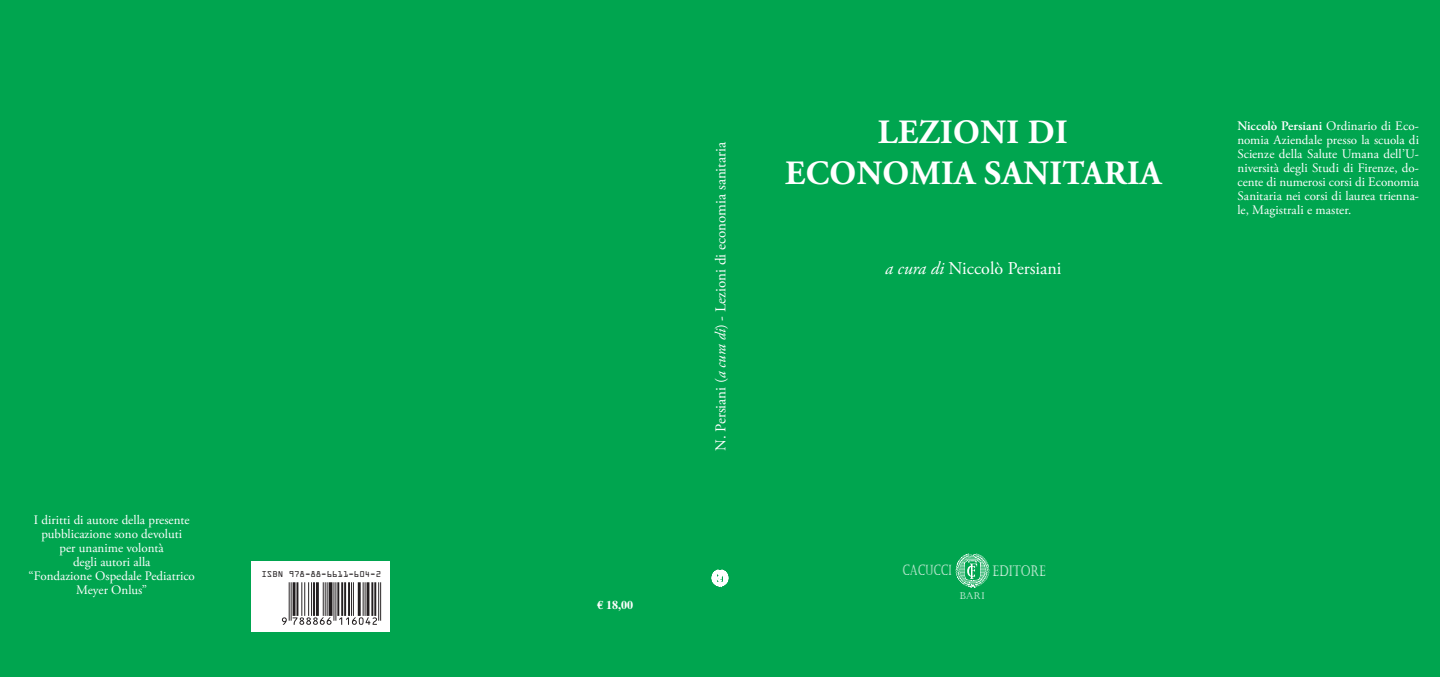
<style>
.page{position:relative;width:1440px;height:677px;background:#fff}
.page>*{position:absolute;margin:0;border:0;box-sizing:border-box;transform-origin:0 0}
.t1{font:700 34px/40.8px "Adobe Garamond Pro";letter-spacing:.015em;color:#fff;text-align:center}
.t2{font:18px "Adobe Garamond Pro";color:#fff}
.t3{font:15px "Adobe Garamond Pro";color:#fff}
.t4{font:15px "Castellar";color:#fff;scale:.74 1}
.t5{font:14.4px "Castellar";color:#fff;scale:.67 1}
.t6{font:13px/14px "Adobe Garamond Pro";color:#fff;text-align:center}
.t7{font:700 12px "Times LT Std";color:#fff}
.t8{font:9.5px "Castellar";color:#fff}
.t9{font:9px "OCRA Extended";color:#231f20}
.s1{font-style:italic}
.s2{font-weight:600}
</style>
<div class="page">
<div style="left:0;top:0;width:1439px;height:677px;background:#00a54f"></div>
<div style="left:251px;top:561px;width:139px;height:71px;background:#fff"></div>
<svg style="left:955px;top:554px;width:34px;height:34px"></svg>
<svg style="left:712px;top:570px;width:16px;height:17px"></svg>
<svg style="left:282px;top:582px;width:99px;height:43px"></svg>
<p class="t6" style="left:29px;top:513px;width:168px">I diritti di autore della presente pubblicazione sono devoluti<br>per unanime volontà<br>degli autori alla<br>“Fondazione Ospedale Pediatrico<br>Meyer Onlus”</p>
<p class="t9" style="left:261px;top:569px;width:121px">ISBN 978-88-6611-604-2</p>
<p class="t7" style="left:597px;top:597px;width:37px">€ 18,00</p>
<p class="t3" style="left:711px;top:451px;width:310px;rotate:-90deg">N. Persiani (<span class="s1">a cura di</span>) - Lezioni di economia sanitaria</p>
<h1 class="t1" style="left:785px;top:113px;width:378px">LEZIONI DI<br>ECONOMIA SANITARIA</h1>
<h2 class="t2" style="left:885px;top:258px;width:178px"><span class="s1">a cura di</span> Niccolò Persiani</h2>
<p class="t5" style="left:902px;top:562px;width:75px">CACUCCI</p>
<p class="t4" style="left:992px;top:562px;width:73px">EDITORE</p>
<p class="t8" style="left:959px;top:590px;width:27px">BARI</p>
<p class="t6" style="left:1237px;top:119px;width:183px;text-align:justify"><span class="s2">Niccolò Persiani</span> Ordinario di Eco&shy;nomia Aziendale presso la scuola di Scienze della Salute Umana dell’U&shy;niversità degli Studi di Firenze, do&shy;cente di numerosi corsi di Economia Sanitaria nei corsi di laurea trienna&shy;le, Magistrali e master.</p>
</div>
